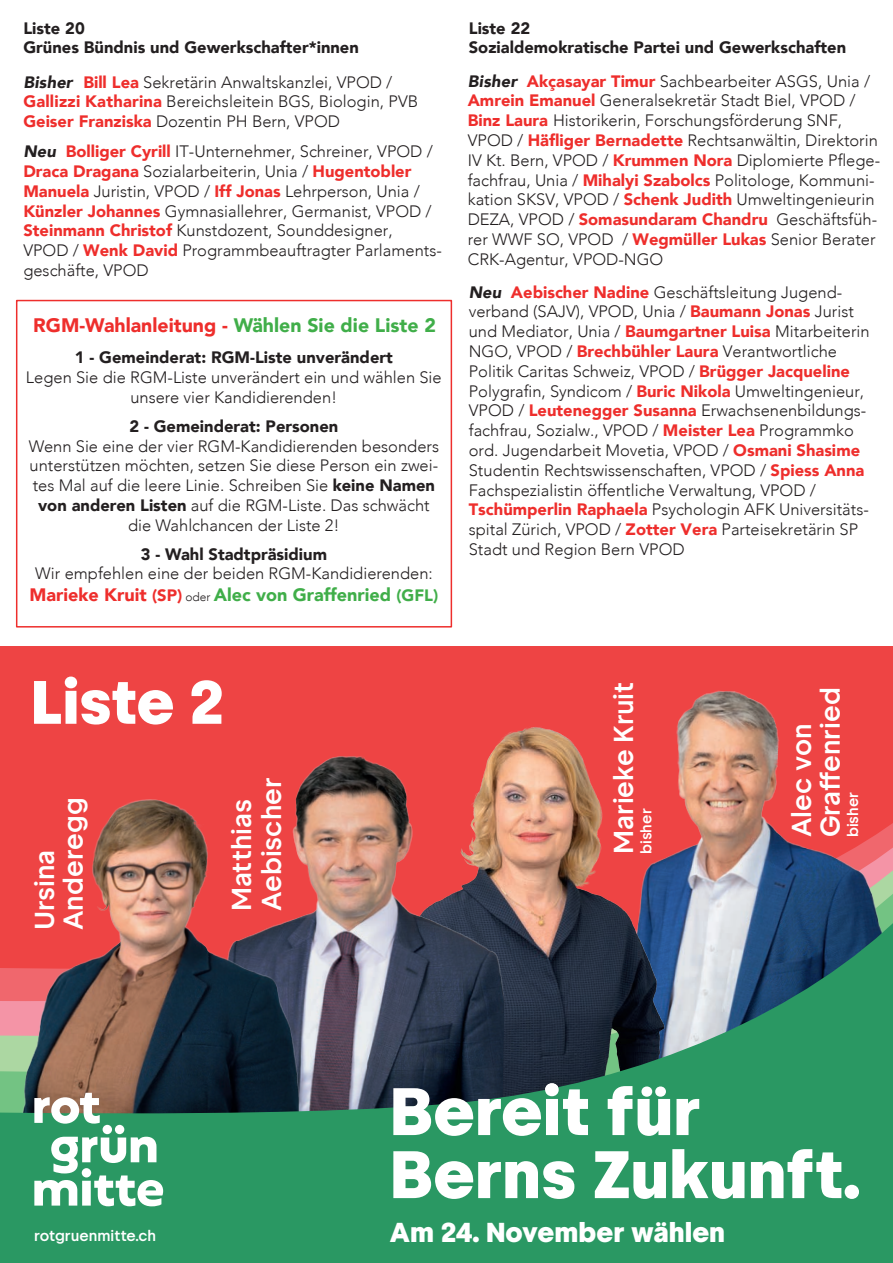
<style>
.page{position:relative;width:893px;height:1263px;background:#fff}
.page>*{position:absolute;margin:0;border:0;box-sizing:border-box;transform-origin:0 0}
.t1{font:900 66px/63px "Subito";color:#fff}
.t2{font:900 60.3px "Subito";letter-spacing:-.005em;color:#fff}
.t3{font:500 27px/28.5px "Subito";color:#fff}
.t4{font:900 27px "Subito";color:#fff}
.t5{font:900 19.5px "Avenir";color:#ee2e2c}
.t6{font:900 18px "Avenir";color:#40ae49}
.t7{font:300 16.5px/19.8px "Avenir";color:#231f20}
.t8{font:900 16.5px/19.8px "Avenir";color:#231f20}
.t9{font:500 15px "Subito";color:#fff}
.s1{font-weight:900;font-style:italic}
.s2{font-weight:900;color:#ee2e2c}
.s3{color:#40ae49}
.s4{font-weight:900}
.s5{color:#ee2e2c}
.s6{font-size:16.5px;color:#ee2e2c}
.s7{font-weight:300;font-size:12px;color:#231f20}
.s8{font-size:16.5px}
</style>
<div class="page">
<div style="left:0;top:646px;width:893px;height:590px;background:#e44"></div>
<img style="left:679px;top:691px;width:214px;height:220px">
<img style="left:498px;top:720px;width:226px;height:191px">
<img style="left:299px;top:744px;width:210px;height:167px">
<img style="left:92px;top:789px;width:224px;height:122px">
<svg style="left:0;top:911px;width:893px;height:352px;background:#417661"></svg>
<svg style="left:34px;top:1093px;width:66px;height:31px;background:#bdc0b1"></svg>
<svg style="left:34px;top:1137px;width:129px;height:69px;background:#8cc7aa"></svg>
<div style="left:103px;top:1125px;width:9px;height:9px;background:#fff;border-radius:50%"></div>
<div style="left:115px;top:1125px;width:9px;height:9px;background:#fff;border-radius:50%"></div>
<div style="left:16px;top:300px;width:436px;height:327px;border:2px solid #ee2e2c"></div>
<p class="t8" style="left:23px;top:17px;width:337px">Liste 20<br>Grünes Bündnis und Gewerkschafter*innen</p>
<p class="t7" style="left:23px;top:72px;width:396px"><span class="s1">Bisher</span> <span class="s2">Bill Lea</span> Sekretärin Anwaltskanzlei, VPOD /<br><span class="s2">Gallizzi Katharina</span> Bereichsleitein BGS, Biologin, PVB<br><span class="s2">Geiser Franziska</span> Dozentin PH Bern, VPOD</p>
<p class="t7" style="left:23px;top:142px;width:420px"><span class="s1">Neu</span> <span class="s2">Bolliger Cyrill</span> IT-Unternehmer, Schreiner, VPOD / <span class="s2">Draca Dragana</span> Sozialarbeiterin, Unia / <span class="s2">Hugentobler Manuela</span> Juristin, VPOD / <span class="s2">Iff Jonas</span> Lehrperson, Unia / <span class="s2">Künzler Johannes</span> Gymnasiallehrer, Germanist, VPOD / <span class="s2">Steinmann Christof</span> Kunstdozent, Sounddesigner, VPOD / <span class="s2">Wenk David</span> Programmbeauftragter Parlaments&shy;geschäfte, VPOD</p>
<p class="t5" style="left:33px;top:308px;width:404px">RGM-Wahlanleitung - <span class="s3">Wählen Sie die Liste 2</span></p>
<p class="t8" style="left:75px;top:347px;width:320px">1 - Gemeinderat: RGM-Liste unverändert</p>
<p class="t7" style="left:26px;top:368px;width:417px;text-align:center">Legen Sie die RGM-Liste unverändert ein und wählen Sie unsere vier Kandidierenden!</p>
<p class="t8" style="left:129px;top:416px;width:210px">2 - Gemeinderat: Personen</p>
<p class="t7" style="left:29px;top:436px;width:412px;text-align:center">Wenn Sie eine der vier RGM-Kandidierenden besonders unterstützen möchten, setzen Sie diese Person ein zwei&shy;tes Mal auf die leere Linie. Schreiben Sie <span class="s4">keine Namen von anderen Listen</span> auf die RGM-Liste. Das schwächt die Wahlchancen der Liste 2!</p>
<p class="t8" style="left:141px;top:544px;width:188px">3 - Wahl Stadtpräsidium</p>
<p class="t7" style="left:35px;top:564px;width:399px">Wir empfehlen eine der beiden RGM-Kandidierenden:</p>
<p class="t6" style="left:29px;top:579px;width:410px"><span class="s5">Marieke Kruit</span> <span class="s6">(SP)</span> <span class="s7">oder</span> Alec von Graffenried <span class="s8">(GFL)</span></p>
<p class="t8" style="left:469px;top:17px;width:379px">Liste 22<br>Sozialdemokratische Partei und Gewerkschaften</p>
<p class="t7" style="left:468px;top:71px;width:414px"><span class="s1">Bisher</span> <span class="s2">Akçasayar Timur</span> Sachbearbeiter ASGS, Unia / <span class="s2">Amrein Emanuel</span> Generalsekretär Stadt Biel, VPOD / <span class="s2">Binz Laura</span> Historikerin, Forschungsförderung SNF, VPOD / <span class="s2">Häfliger Bernadette</span> Rechtsanwältin, Direktorin IV Kt. Bern, VPOD / <span class="s2">Krummen Nora</span> Diplomierte Pflege&shy;fachfrau, Unia / <span class="s2">Mihalyi Szabolcs</span> Politologe, Kommuni&shy;kation SKSV, VPOD / <span class="s2">Schenk Judith</span> Umweltingenieurin DEZA, VPOD / <span class="s2">Somasundaram Chandru</span> Geschäftsfüh&shy;rer WWF SO, VPOD / <span class="s2">Wegmüller Lukas</span> Senior Berater CRK-Agentur, VPOD-NGO</p>
<p class="t7" style="left:469px;top:282px;width:402px"><span class="s1">Neu</span> <span class="s2">Aebischer Nadine</span> Geschäftsleitung Jugend&shy;verband (SAJV), VPOD, Unia / <span class="s2">Baumann Jonas</span> Jurist und Mediator, Unia / <span class="s2">Baumgartner Luisa</span> Mitarbeiterin NGO, VPOD / <span class="s2">Brechbühler Laura</span> Verantwortliche Politik Caritas Schweiz, VPOD / <span class="s2">Brügger Jacqueline </span>Polygrafin, Syndicom / <span class="s2">Buric Nikola</span> Umweltingenieur, VPOD / <span class="s2">Leutenegger Susanna</span> Erwachsenenbildungs&shy;fachfrau, Sozialw., VPOD / <span class="s2">Meister Lea</span> Programmko ord. Jugendarbeit Movetia, VPOD / <span class="s2">Osmani Shasime </span>Studentin Rechtswissenschaften, VPOD / <span class="s2">Spiess Anna </span>Fachspezialistin öffentliche Verwaltung, VPOD / <span class="s2">Tschümperlin Raphaela</span> Psychologin AFK Universitäts&shy;spital Zürich, VPOD / <span class="s2">Zotter Vera</span> Parteisekretärin SP Stadt und Region Bern VPOD</p>
<h2 class="t2" style="left:31px;top:666px;width:195px">Liste 2</h2>
<h3 class="t3" style="left:30px;top:930px;width:134px;rotate:-90deg">Ursina<br>Anderegg</h3>
<h3 class="t3" style="left:226px;top:911px;width:135px;line-height:30px;rotate:-90deg">Matthias<br>Aebischer</h3>
<h3 class="t3" style="left:609px;top:854px;width:174px;rotate:-90deg">Marieke Kruit</h3>
<p class="t9" style="left:637px;top:854px;width:47px;rotate:-90deg">bisher</p>
<h3 class="t3" style="left:787px;top:837px;width:152px;rotate:-90deg">Alec von<br>Graffenried</h3>
<p class="t9" style="left:844px;top:837px;width:47px;rotate:-90deg">bisher</p>
<p class="t9" style="left:34px;top:1227px;width:124px">rotgruenmitte.ch</p>
<h1 class="t1" style="left:390px;top:1079px;width:472px">Bereit für<br>Berns Zukunft.</h1>
<h3 class="t4" style="left:390px;top:1216px;width:337px">Am 24. November wählen</h3>
</div>
